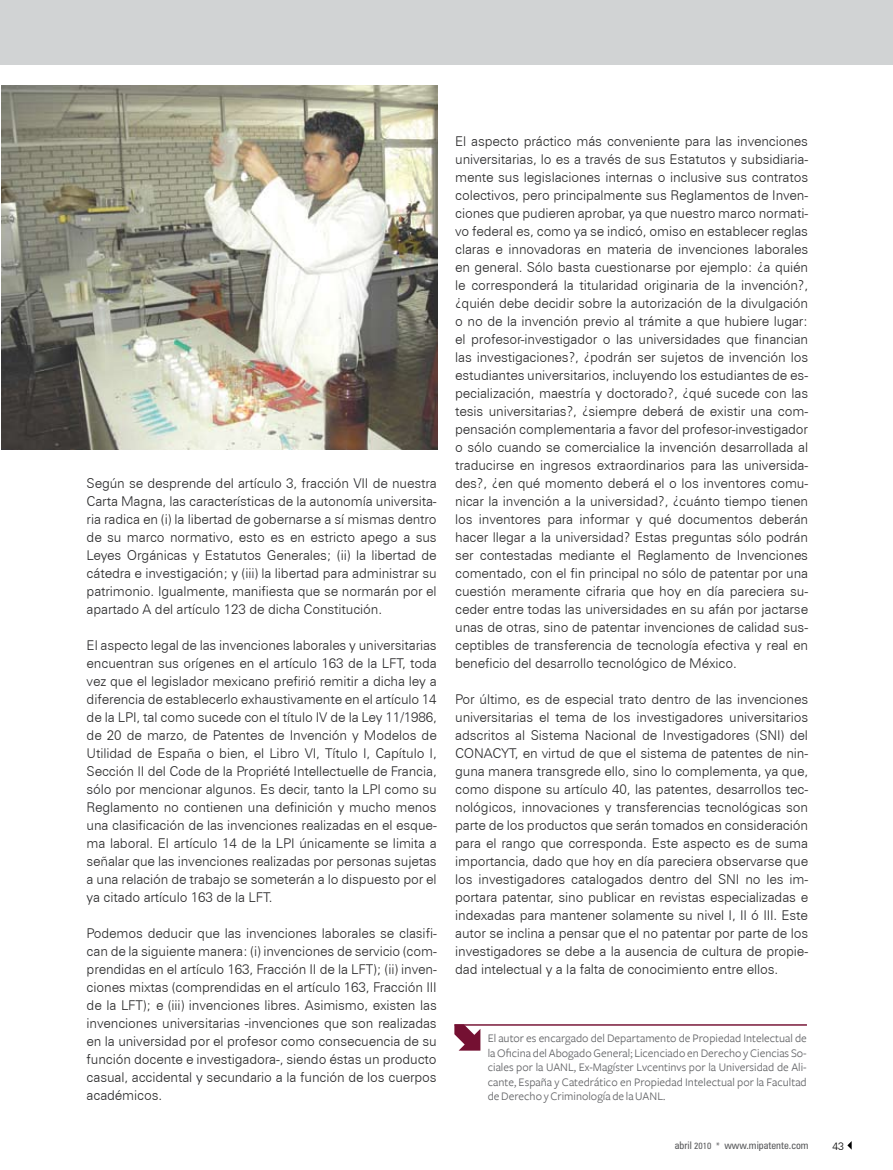
<style>
.page{position:relative;width:893px;height:1170px;background:#fff}
.page>*{position:absolute;margin:0;border:0;box-sizing:border-box;transform-origin:0 0}
.t1{font:300 13.5px/18px "Zurich BT";letter-spacing:-.01em;color:#29292a;text-align:justify}
.t2{font:12px/14.4px "Freight Sans";color:#636467;text-align:justify}
.t3{font:condensed 10.5px "Zurich BT";color:#58595b}
.t4{font:300 10.5px "Zurich BT";color:#000}
.s1{font-size:9px}
</style>
<div class="page">
<svg style="left:847px;top:1141px;width:5px;height:8px"></svg>
<div style="left:0;top:0;width:893px;height:64px;background:#d1d3d4"></div>
<hr style="left:454px;top:1024px;width:353px;height:1px;background:#741032">
<svg style="left:454px;top:1024px;width:26px;height:26px"></svg>
<img style="left:1px;top:86px;width:436px;height:363px">
<p class="t1" style="left:87px;top:474px;width:352px">Según se desprende del artículo 3, fracción VII de nuestra Carta Magna, las características de la autonomía universita&shy;ria radica en (i) la libertad de gobernarse a sí mismas dentro de su marco normativo, esto es en estricto apego a sus Leyes Orgánicas y Estatutos Generales; (ii) la libertad de cátedra e investigación; y (iii) la libertad para administrar su patrimonio. Igualmente, manifiesta que se normarán por el apartado A del artículo 123 de dicha Constitución.</p>
<p class="t1" style="left:87px;top:636px;width:352px">El aspecto legal de las invenciones laborales y universitarias encuentran sus orígenes en el artículo 163 de la LFT, toda vez que el legislador mexicano prefirió remitir a dicha ley a diferencia de establecerlo exhaustivamente en el artículo 14 de la LPI, tal como sucede con el título IV de la Ley 11/1986, de 20 de marzo, de Patentes de Invención y Modelos de Utilidad de España o bien, el Libro VI, Título I, Capítulo I, Sección II del Code de la Propriété Intellectuelle de Francia, sólo por mencionar algunos. Es decir, tanto la LPI como su Reglamento no contienen una definición y mucho menos una clasificación de las invenciones realizadas en el esque&shy;ma laboral. El artículo 14 de la LPI únicamente se limita a señalar que las invenciones realizadas por personas sujetas a una relación de trabajo se someterán a lo dispuesto por el ya citado artículo 163 de la LFT.</p>
<p class="t1" style="left:87px;top:924px;width:352px">Podemos deducir que las invenciones laborales se clasifi&shy;can de la siguiente manera: (i) invenciones de servicio (com&shy;prendidas en el artículo 163, Fracción II de la LFT); (ii) inven&shy;ciones mixtas (comprendidas en el artículo 163, Fracción III de la LFT); e (iii) invenciones libres. Asimismo, existen las invenciones universitarias -invenciones que son realizadas en la universidad por el profesor como consecuencia de su función docente e investigadora-, siendo éstas un producto casual, accidental y secundario a la función de los cuerpos académicos.</p>
<p class="t1" style="left:455px;top:132px;width:354px">El aspecto práctico más conveniente para las invenciones universitarias, lo es a través de sus Estatutos y subsidiaria&shy;mente sus legislaciones internas o inclusive sus contratos colectivos, pero principalmente sus Reglamentos de Inven&shy;ciones que pudieren aprobar, ya que nuestro marco normati&shy;vo federal es, como ya se indicó, omiso en establecer reglas claras e innovadoras en materia de invenciones laborales en general. Sólo basta cuestionarse por ejemplo: ¿a quién le corresponderá la titularidad originaria de la invención?, ¿quién debe decidir sobre la autorización de la divulgación o no de la invención previo al trámite a que hubiere lugar: el profesor-investigador o las universidades que financian las investigaciones?, ¿podrán ser sujetos de invención los estudiantes universitarios, incluyendo los estudiantes de es&shy;pecialización, maestría y doctorado?, ¿qué sucede con las tesis universitarias?, ¿siempre deberá de existir una com&shy;pensación complementaria a favor del profesor-investigador o sólo cuando se comercialice la invención desarrollada al traducirse en ingresos extraordinarios para las universida&shy;des?, ¿en qué momento deberá el o los inventores comu&shy;nicar la invención a la universidad?, ¿cuánto tiempo tienen los inventores para informar y qué documentos deberán hacer llegar a la universidad? Estas preguntas sólo podrán ser contestadas mediante el Reglamento de Invenciones comentado, con el fin principal no sólo de patentar por una cuestión meramente cifraria que hoy en día pareciera su&shy;ceder entre todas las universidades en su afán por jactarse unas de otras, sino de patentar invenciones de calidad sus&shy;ceptibles de transferencia de tecnología efectiva y real en beneficio del desarrollo tecnológico de México.</p>
<p class="t1" style="left:455px;top:690px;width:354px">Por último, es de especial trato dentro de las invenciones universitarias el tema de los investigadores universitarios adscritos al Sistema Nacional de Investigadores (SNI) del CONACYT, en virtud de que el sistema de patentes de nin&shy;guna manera transgrede ello, sino lo complementa, ya que, como dispone su artículo 40, las patentes, desarrollos tec&shy;nológicos, innovaciones y transferencias tecnológicas son parte de los productos que serán tomados en consideración para el rango que corresponda. Este aspecto es de suma importancia, dado que hoy en día pareciera observarse que los investigadores catalogados dentro del SNI no les im&shy;portara patentar, sino publicar en revistas especializadas e indexadas para mantener solamente su nivel I, II ó III. Este autor se inclina a pensar que el no patentar por parte de los investigadores se debe a la ausencia de cultura de propie&shy;dad intelectual y a la falta de conocimiento entre ellos.</p>
<p class="t2" style="left:488px;top:1031px;width:321px">El autor es encargado del Departamento de Propiedad Intelectual de la Oficina del Abogado General; Licenciado en Derecho y Ciencias So&shy;ciales por la UANL, Ex-Magíster Lvcentinvs por la Universidad de Ali&shy;cante, España y Catedrático en Propiedad Intelectual por la Facultad de Derecho y Criminología de la UANL.</p>
<p class="t3" style="left:675px;top:1139px;width:135px">abril <span class="s1">2010 *</span> www.mipatente.com</p>
<p class="t4" style="left:832px;top:1139px;width:13px">43</p>
</div>
